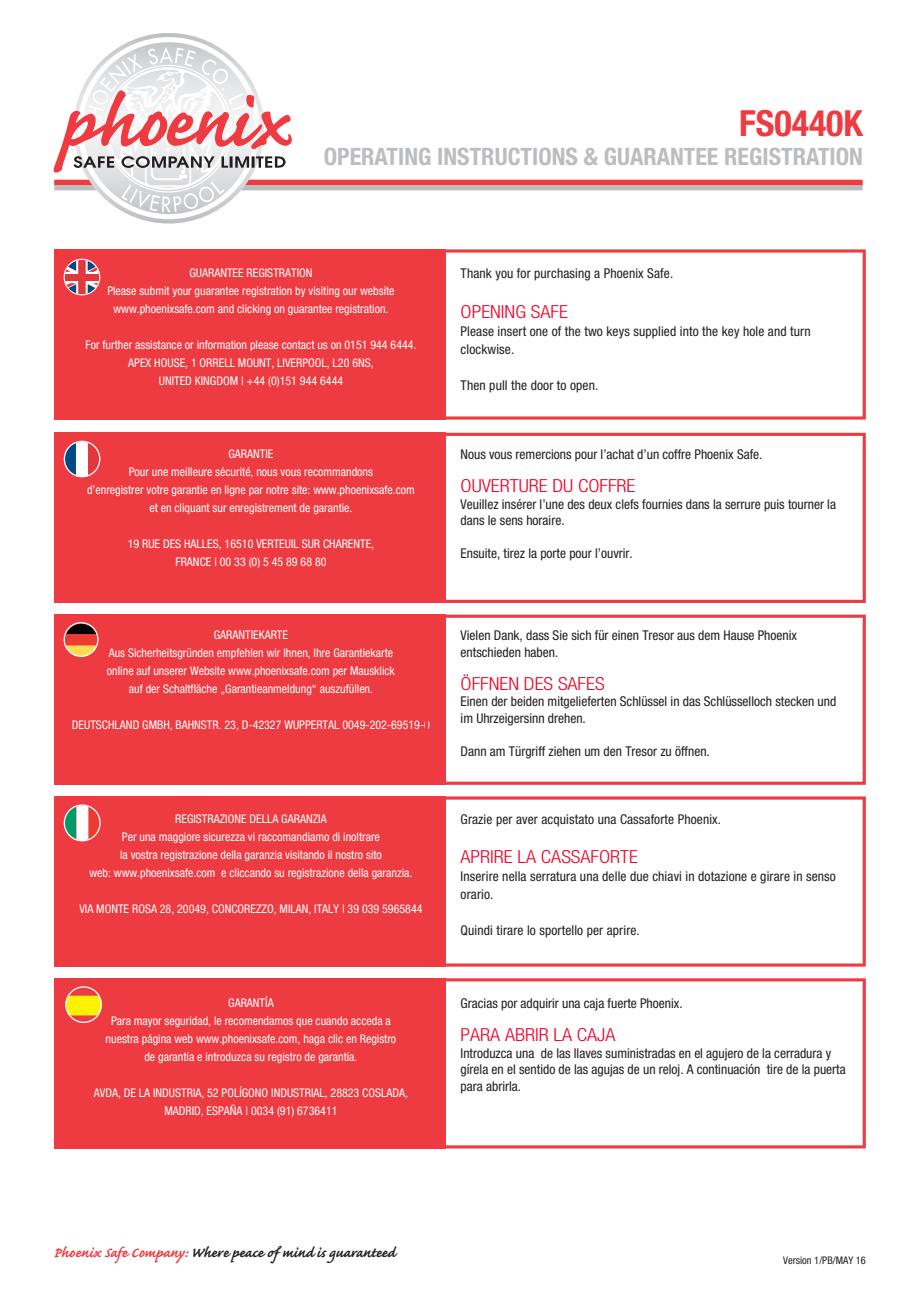
<style>
.page{position:relative;width:919px;height:1289px;background:#fff}
.page>*{position:absolute;margin:0;border:0;box-sizing:border-box;transform-origin:0 0}
.t1{font:700 condensed 36px "Helvetica Neue";color:#ee3a41}
.t2{font:700 condensed 24px "Helvetica Neue";color:#bcbdc0}
.t3{font:300 condensed 18px "Helvetica Neue";color:#ef0027;scale:1.11 1}
.t4{font:700 18px "Caflisch Script Pro";color:#231f20}
.t5{font:condensed 13.5px/16.5px "Helvetica Neue";color:#231f20}
.t6{font:condensed 12px/18px "Helvetica Neue";color:#fff;text-align:center}
.t7{font:condensed 10.5px "Helvetica Neue";color:#231f20}
.s1{color:#ee3a41}
</style>
<div class="page">
<svg style="left:53px;top:33px;width:809px;height:190px"></svg>
<div style="left:54px;top:978px;width:391px;height:170px;background:#ee3a41"></div>
<div style="left:54px;top:433px;width:391px;height:170px;background:#ee3a41"></div>
<div style="left:54px;top:249px;width:391px;height:170px;background:#ee3a41"></div>
<div style="left:54px;top:614px;width:391px;height:170px;background:#ee3a41"></div>
<div style="left:54px;top:796px;width:391px;height:170px;background:#ee3a41"></div>
<svg style="left:65px;top:988px;width:36px;height:34px"></svg>
<div style="left:65px;top:986px;width:37px;height:36px;border:1px solid #fff;border-radius:50%"></div>
<svg style="left:64px;top:806px;width:36px;height:34px"></svg>
<div style="left:64px;top:804px;width:37px;height:37px;border:1px solid #fff;border-radius:50%"></div>
<svg style="left:65px;top:624px;width:33px;height:32px"></svg>
<div style="left:64px;top:622px;width:34px;height:35px;border:1px solid #fff;border-radius:50%"></div>
<svg style="left:64px;top:442px;width:36px;height:35px"></svg>
<div style="left:64px;top:440px;width:36px;height:37px;border:1px solid #fff;border-radius:50%"></div>
<div style="left:64px;top:259px;width:36px;height:36px;border:1px solid #fff;border-radius:50%"></div>
<svg style="left:65px;top:260px;width:34px;height:34px"></svg>
<svg style="left:445px;top:614px;width:420px;height:170px"></svg>
<svg style="left:445px;top:433px;width:420px;height:170px"></svg>
<svg style="left:445px;top:249px;width:420px;height:170px"></svg>
<svg style="left:445px;top:978px;width:420px;height:170px"></svg>
<svg style="left:445px;top:796px;width:420px;height:170px"></svg>
<h1 class="t1" style="left:739px;top:102px;width:125px">FS0440K</h1>
<h2 class="t2" style="left:324px;top:142px;width:540px">OPERATING INSTRUCTIONS &amp; GUARANTEE REGISTRATION</h2>
<p class="t6" style="left:107px;top:263px;width:289px">GUARANTEE REGISTRATION<br>Please submit your guarantee registration by visiting our website www.phoenixsafe.com and clicking on guarantee registration.</p>
<p class="t6" style="left:85px;top:335px;width:332px">For further assistance or information please contact us on 0151 944 6444.<br>APEX HOUSE, 1 ORRELL MOUNT, LIVERPOOL, L20 6NS,<br>UNITED KINGDOM | +44 (0)151 944 6444</p>
<p class="t6" style="left:87px;top:445px;width:329px">GARANTIE<br>Pour une meilleure sécurité, nous vous recommandons<br>d’enregistrer votre garantie en ligne par notre site: www.phoenixsafe.com et en cliquant sur enregistrement de garantie.</p>
<p class="t6" style="left:128px;top:535px;width:248px">19 RUE DES HALLES, 16510 VERTEUIL SUR CHARENTE,<br>FRANCE | 00 33 (0) 5 45 89 68 80</p>
<p class="t6" style="left:107px;top:626px;width:289px">GARANTIEKARTE<br>Aus Sicherheitsgründen empfehlen wir Ihnen, Ihre Garantiekarte online auf unserer Website www.phoenixsafe.com per Mausklick auf der Schaltfläche „Garantieanmeldung“ auszufüllen.</p>
<p class="t6" style="left:72px;top:716px;width:359px">DEUTSCHLAND GMBH, BAHNSTR. 23, D-42327 WUPPERTAL 0049-202-69519-0</p>
<p class="t6" style="left:89px;top:809px;width:324px">REGISTRAZIONE DELLA GARANZIA<br>Per una maggiore sicurezza vi raccomandiamo di inoltrare<br>la vostra registrazione della garanzia visitando il nostro sito<br>web: www.phoenixsafe.com e cliccando su registrazione della garanzia.</p>
<p class="t6" style="left:79px;top:899px;width:344px">VIA MONTE ROSA 28, 20049, CONCOREZZO, MILAN, ITALY | 39 039 5965844</p>
<p class="t6" style="left:106px;top:993px;width:292px">GARANTÍA<br>Para mayor seguridad, le recomendamos que cuando acceda a nuestra página web www.phoenixsafe.com, haga clic en Registro de garantía e introduzca su registro de garantía.</p>
<p class="t6" style="left:94px;top:1083px;width:316px">AVDA, DE LA INDUSTRIA, 52 POLÍGONO INDUSTRIAL, 28823 COSLADA,<br>MADRID, ESPAÑA | 0034 (91) 6736411</p>
<p class="t5" style="left:460px;top:265px;width:214px">Thank you for purchasing a Phoenix Safe.</p>
<h3 class="t3" style="left:460px;top:301px;width:98px">OPENING SAFE</h3>
<p class="t5" style="left:460px;top:322px;width:351px;line-height:18px">Please insert one of the two keys supplied into the key hole and turn clockwise.</p>
<p class="t5" style="left:460px;top:376px;width:139px">Then pull the door to open.</p>
<p class="t5" style="left:460px;top:446px;width:303px">Nous vous remercions pour l’achat d’un coffre Phoenix Safe.</p>
<h3 class="t3" style="left:460px;top:475px;width:159px">OUVERTURE DU COFFRE</h3>
<p class="t5" style="left:460px;top:495px;width:377px">Veuillez insérer l’une des deux clefs fournies dans la serrure puis tourner la dans le sens horaire.</p>
<p class="t5" style="left:460px;top:545px;width:174px">Ensuite, tirez la porte pour l’ouvrir.</p>
<p class="t5" style="left:460px;top:627px;width:338px">Vielen Dank, dass Sie sich für einen Tresor aus dem Hause Phoenix entschieden haben.</p>
<h3 class="t3" style="left:460px;top:673px;width:131px">ÖFFNEN DES SAFES</h3>
<p class="t5" style="left:460px;top:693px;width:377px">Einen der beiden mitgelieferten Schlüssel in das Schlüsselloch stecken und im Uhrzeigersinn drehen.</p>
<p class="t5" style="left:460px;top:742px;width:251px">Dann am Türgriff ziehen um den Tresor zu öffnen.</p>
<p class="t5" style="left:460px;top:810px;width:262px">Grazie per aver acquistato una Cassaforte Phoenix.</p>
<h3 class="t3" style="left:460px;top:846px;width:161px">APRIRE LA CASSAFORTE</h3>
<p class="t5" style="left:460px;top:867px;width:377px;line-height:18px">Inserire nella serratura una delle due chiavi in dotazione e girare in senso orario.</p>
<p class="t5" style="left:460px;top:922px;width:181px">Quindi tirare lo sportello per aprire.</p>
<p class="t5" style="left:460px;top:994px;width:223px">Gracias por adquirir una caja fuerte Phoenix.</p>
<h3 class="t3" style="left:460px;top:1024px;width:141px">PARA ABRIR LA CAJA</h3>
<p class="t5" style="left:460px;top:1044px;width:386px">Introduzca una de las llaves suministradas en el agujero de la cerradura y gírela en el sentido de las agujas de un reloj. A continuación tire de la puerta para abrirla.</p>
<h3 class="t4" style="left:53px;top:1243px;width:343px"><span class="s1">Phoenix Safe Company:</span> Where peace mind is guaranteed</h3>
<p class="t7" style="left:783px;top:1253px;width:84px">Version 1/PB/MAY 16</p>
</div>
